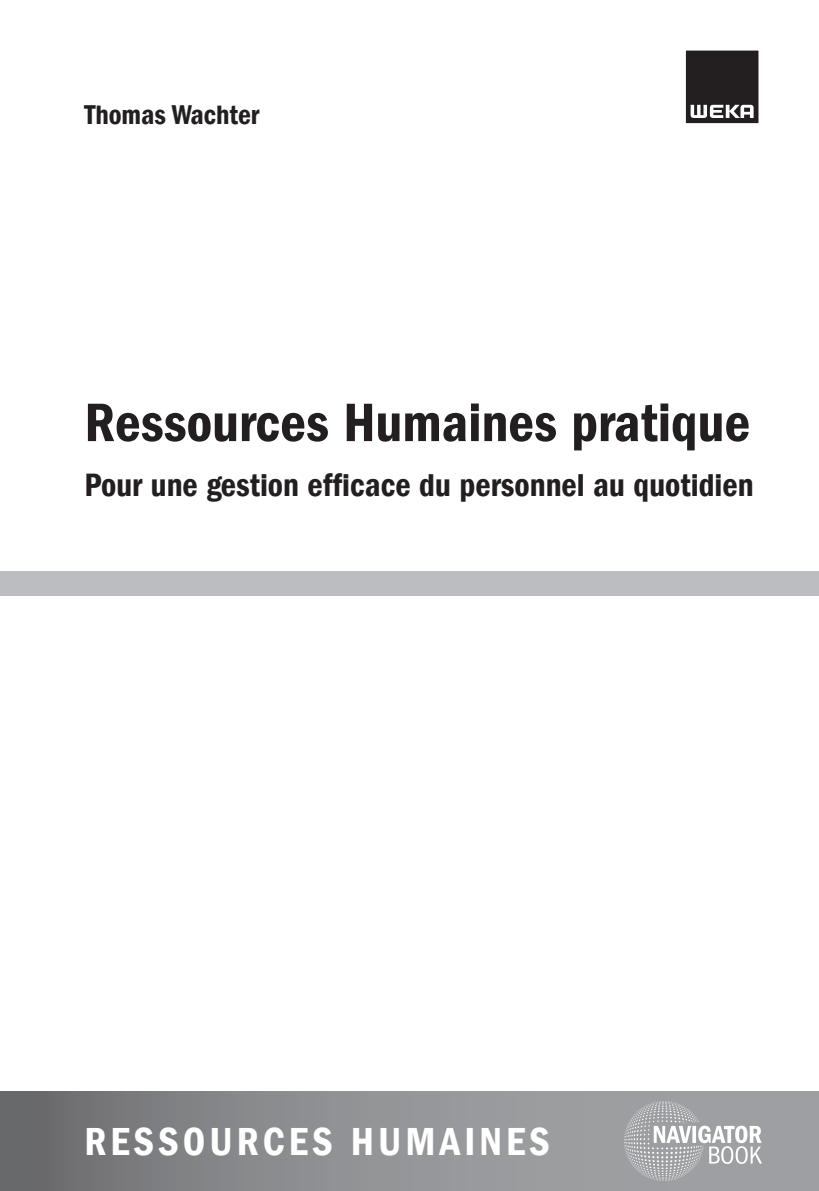
<style>
.page{position:relative;width:819px;height:1191px;background:#fff}
.page>*{position:absolute;margin:0;border:0;box-sizing:border-box;transform-origin:0 0}
.t1{font:56px "Franklin Gothic LT Pro Dm Cn";color:#231f20}
.t2{font:40.25px "Franklin Gothic LT Pro Dm Cn";letter-spacing:.1em;color:#fff}
.t3{font:33.25px "Franklin Gothic LT Pro Dm Cn";color:#231f20}
.t4{font:28px "Franklin Gothic LT Pro Dm Cn";color:#231f20}
</style>
<div class="page">
<img style="left:687px;top:52px;width:70px;height:70px">
<div style="left:685px;top:50px;width:74px;height:74px;border:1px solid #fff"></div>
<div style="left:0;top:570px;width:819px;height:25px;background:#bcbdc0"></div>
<div style="left:0;top:1091px;width:819px;height:100px;background:linear-gradient(to right,#737476,#a9abae)"></div>
<img style="left:624px;top:1101px;width:137px;height:79px">
<p class="t4" style="left:84px;top:99px;width:177px">Thomas Wachter</p>
<h1 class="t1" style="left:84px;top:390px;width:667px">Ressources Humaines pratique</h1>
<p class="t3" style="left:84px;top:466px;width:670px">Pour une gestion efficace du personnel au quotidien</p>
<p class="t2" style="left:84px;top:1118px;width:467px">RESSOURCES HUMAINES</p>
</div>
